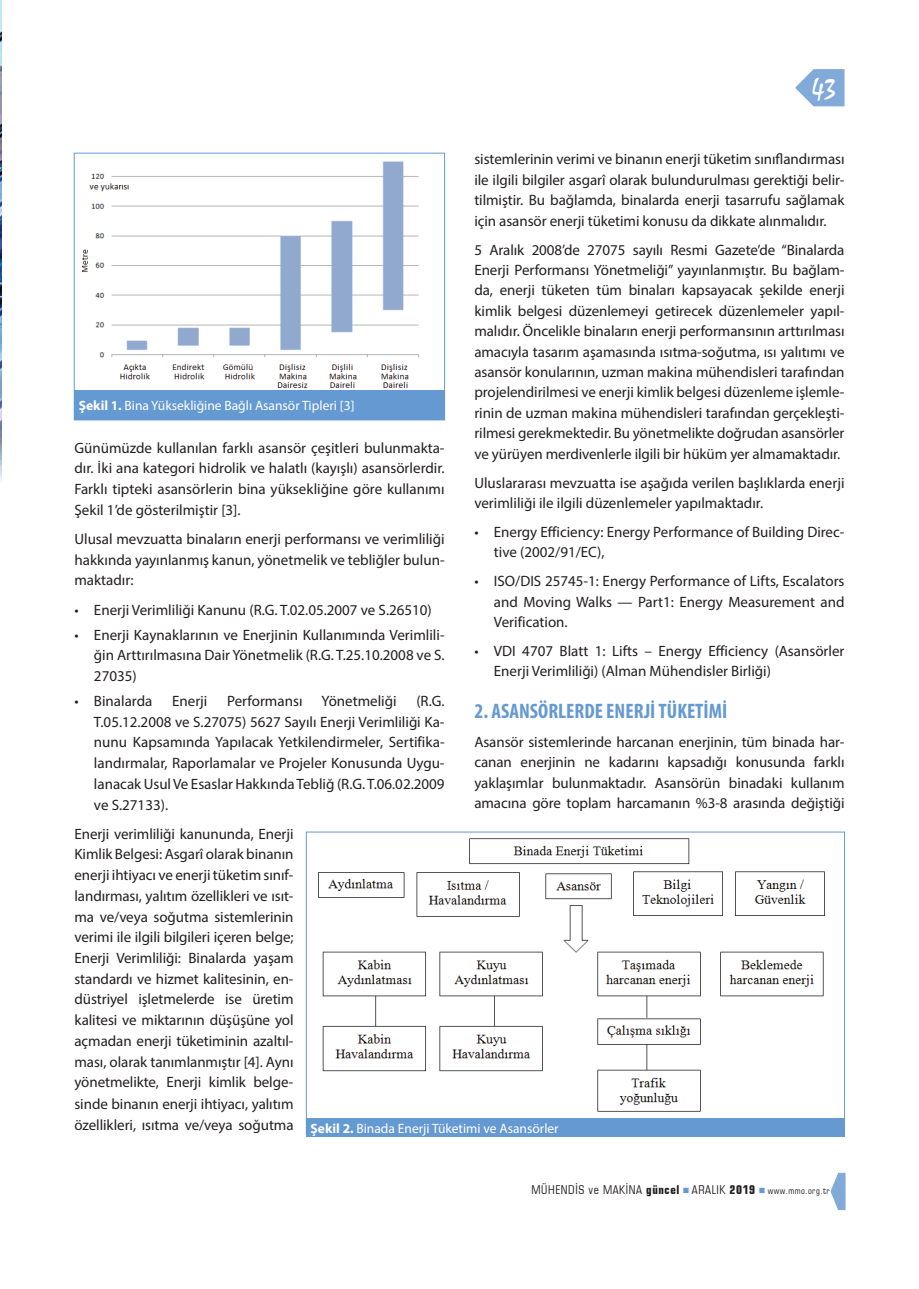
<style>
.page{position:relative;width:919px;height:1289px;background:#fff}
.page>*{position:absolute;margin:0;border:0;box-sizing:border-box;transform-origin:0 0}
.t1{font:27px "TR Mystical Plain";color:#fff}
.t2{font:700 condensed 21px "Myriad Pro";color:#6599d1}
.t3{font:15px/20.4px "Myriad Pro";color:#231f20;text-align:justify}
.t4{font:13.5px "Myriad Pro";color:#fff}
.t5{font:condensed 12px "Square 721 BT";letter-spacing:.05em;color:#231f20}
.t6{font:condensed 9px "Square 721 BT";letter-spacing:.05em;color:#231f20}
.s1{font-weight:700}
</style>
<div class="page">
<svg style="left:795px;top:69px;width:49px;height:37px"></svg>
<svg style="left:830px;top:1172px;width:15px;height:37px"></svg>
<img style="left:0;top:0;width:2px;height:481px">
<img style="left:82px;top:162px;width:337px;height:226px">
<div style="left:74px;top:390px;width:371px;height:30px;background:#6599d1"></div>
<img style="left:318px;top:838px;width:507px;height:274px">
<div style="left:306px;top:1118px;width:538px;height:18px;background:#6599d1"></div>
<h1 class="t1" style="left:812px;top:73px;width:26px">43</h1>
<p class="t3" style="left:474px;top:149px;width:371px">sistemlerinin verimi ve binanın enerji tüketim sınıflandırması ile ilgili bilgiler asgarî olarak bulundurulması gerektiği belir&shy;tilmiştir. Bu bağlamda, binalarda enerji tasarrufu sağlamak için asansör enerji tüketimi konusu da dikkate alınmalıdır.</p>
<p class="t3" style="left:474px;top:239px;width:371px">5 Aralık 2008’de 27075 sayılı Resmi Gazete’de “Binalarda Enerji Performansı Yönetmeliği” yayınlanmıştır. Bu bağlam&shy;da, enerji tüketen tüm binaları kapsayacak şekilde enerji kimlik belgesi düzenlemeyi getirecek düzenlemeler yapıl&shy;malıdır. Öncelikle binaların enerji performansının arttırılması amacıyla tasarım aşamasında ısıtma-soğutma, ısı yalıtımı ve asansör konularının, uzman makina mühendisleri tarafından projelendirilmesi ve enerji kimlik belgesi düzenleme işlemle&shy;rinin de uzman makina mühendisleri tarafından gerçekleşti&shy;rilmesi gerekmektedir. Bu yönetmelikte doğrudan asansörler ve yürüyen merdivenlerle ilgili bir hüküm yer almamaktadır.</p>
<p class="t3" style="left:474px;top:472px;width:371px">Uluslararası mevzuatta ise aşağıda verilen başlıklarda enerji verimliliği ile ilgili düzenlemeler yapılmaktadır.</p>
<p class="t3" style="left:494px;top:521px;width:352px;text-indent:-20px">• Energy Efficiency: Energy Performance of Building Direc&shy;tive (2002/91/EC),</p>
<p class="t3" style="left:494px;top:570px;width:352px;text-indent:-20px">• ISO/DIS 25745-1: Energy Performance of Lifts, Escalators and Moving Walks — Part1: Energy Measurement and Verification.</p>
<p class="t3" style="left:494px;top:640px;width:352px;text-indent:-20px">• VDI 4707 Blatt 1: Lifts – Energy Efficiency (Asansörler<br>Enerji Verimliliği) (Alman Mühendisler Birliği)</p>
<h2 class="t2" style="left:474px;top:698px;width:254px">2. ASANSÖRLERDE ENERJİ TÜKETİMİ</h2>
<p class="t3" style="left:474px;top:731px;width:371px">Asansör sistemlerinde harcanan enerjinin, tüm binada har&shy;canan enerjinin ne kadarını kapsadığı konusunda farklı yaklaşımlar bulunmaktadır. Asansörün binadaki kullanım amacına göre toplam harcamanın %3-8 arasında değiştiği</p>
<p class="t4" style="left:79px;top:397px;width:277px"><span class="s1">Şekil 1.</span> Bina Yüksekliğine Bağlı Asansör Tipleri [3]</p>
<p class="t3" style="left:74px;top:437px;width:371px">Günümüzde kullanılan farklı asansör çeşitleri bulunmakta&shy;dır. İki ana kategori hidrolik ve halatlı (kayışlı) asansörlerdir.<br>Farklı tipteki asansörlerin bina yüksekliğine göre kullanımı Şekil 1’de gösterilmiştir [3].</p>
<p class="t3" style="left:74px;top:528px;width:371px">Ulusal mevzuatta binaların enerji performansı ve verimliliği hakkında yayınlanmış kanun, yönetmelik ve tebliğler bulun&shy;maktadır:</p>
<p class="t3" style="left:74px;top:599px;width:359px">• Enerji Verimliliği Kanunu (R.G. T.02.05.2007 ve S.26510)</p>
<p class="t3" style="left:94px;top:624px;width:352px;text-indent:-20px">• Enerji Kaynaklarının ve Enerjinin Kullanımında Verimlili&shy;ğin Arttırılmasına Dair Yönetmelik (R.G. T.25.10.2008 ve S.<br>27035)</p>
<p class="t3" style="left:74px;top:690px;width:79px">• Binalarda</p>
<p class="t3" style="left:172px;top:690px;width:37px">Enerji</p>
<p class="t3" style="left:227px;top:690px;width:77px">Performansı</p>
<p class="t3" style="left:321px;top:690px;width:77px">Yönetmeliği</p>
<p class="t3" style="left:94px;top:690px;width:352px;text-indent:322px">(R.G.<br>T.05.12.2008 ve S.27075) 5627 Sayılı Enerji Verimliliği Ka&shy;nunu Kapsamında Yapılacak Yetkilendirmeler, Sertifika&shy;landırmalar, Raporlamalar ve Projeler Konusunda Uygu&shy;lanacak Usul Ve Esaslar Hakkında Tebliğ (R.G. T.06.02.2009 ve S.27133).</p>
<p class="t3" style="left:74px;top:823px;width:220px;line-height:20.9px">Enerji verimliliği kanununda, Enerji Kimlik Belgesi: Asgarî olarak binanın enerji ihtiyacı ve enerji tüketim sınıf&shy;landırması, yalıtım özellikleri ve ısıt&shy;ma ve/veya soğutma sistemlerinin verimi ile ilgili bilgileri içeren belge; Enerji Verimliliği: Binalarda yaşam standardı ve hizmet kalitesinin, en&shy;düstriyel işletmelerde ise üretim kalitesi ve miktarının düşüşüne yol açmadan enerji tüketiminin azaltıl&shy;ması, olarak tanımlanmıştır [4]. Aynı yönetmelikte, Enerji kimlik belge&shy;sinde binanın enerji ihtiyacı, yalıtım özellikleri, ısıtma ve/veya soğutma</p>
<p class="t4" style="left:310px;top:1119px;width:249px"><span class="s1">Şekil 2.</span> Binada Enerji Tüketimi ve Asansörler</p>
<p class="t5" style="left:531px;top:1182px;width:225px">MÜHENDİS ve MAKİNA <span class="s1">güncel</span> ARALIK <span class="s1">2019</span></p>
<p class="t6" style="left:767px;top:1185px;width:63px">www.mmo.org.tr</p>
</div>
